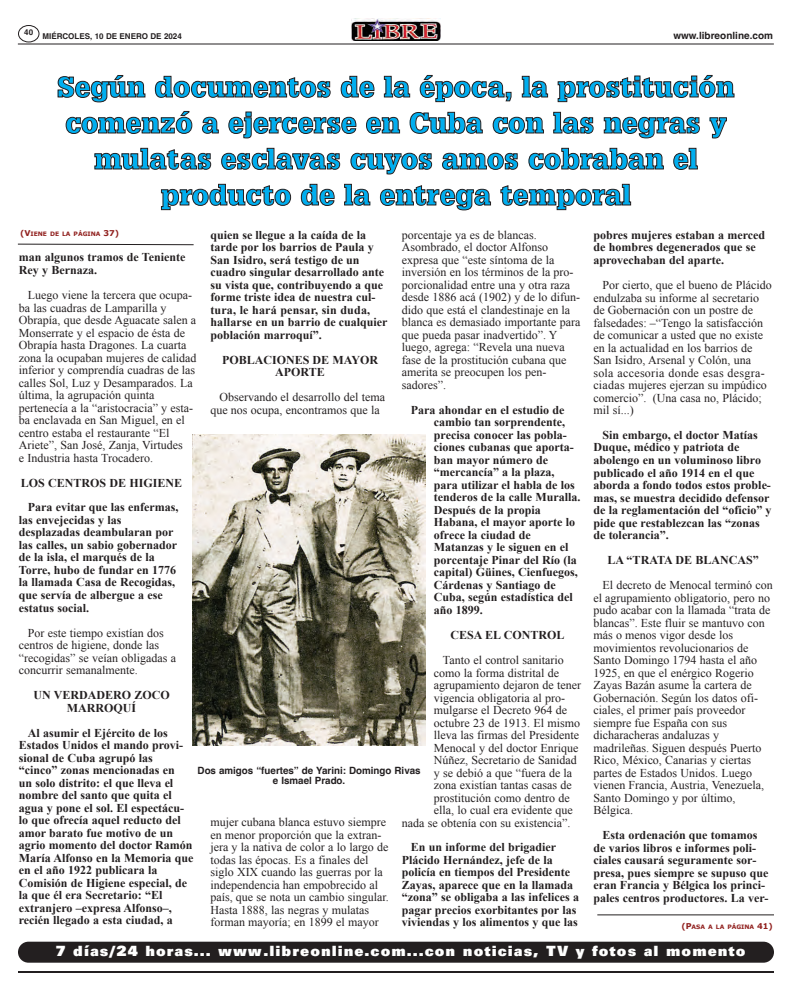
<style>
.page{position:relative;width:792px;height:990px;background:#fff}
.page>*{position:absolute;margin:0;border:0;box-sizing:border-box;transform-origin:0 0}
.t1{font:30px/36px "Square Serif Black DTC";color:#00aeef;text-align:center}
.t2{font:15.3px "Univers Ultra Bold DTC";letter-spacing:.065em;color:#fff}
.t3{font:12px/12.5px "Times New Roman";color:#231f20}
.t4{font:700 12px/12.5px "Times New Roman";color:#231f20}
.t5{font:700 10px/10.5px "Helvetica";color:#231f20;text-align:center}
.t6{font:700 8px "Helvetica";color:#231f20}
.t7{font:700 6px "Verdana";color:#91211f}
.s1{font-size:8px}
</style>
<div class="page">
<hr style="left:18px;top:44px;width:756px;height:1px;background:#231f20">
<img style="left:351px;top:18px;width:90px;height:23px">
<svg style="left:18px;top:25px;width:22px;height:17px"></svg>
<hr style="left:18px;top:971px;width:756px;height:2px;background:#231f20">
<div style="left:18px;top:942px;width:756px;height:21px;background:#231f20;border-radius:10px"></div>
<svg style="left:17px;top:243px;width:177px;height:3px"></svg>
<hr style="left:597px;top:914px;width:177px;height:1px;background:#231f20">
<img style="left:192px;top:435px;width:234px;height:310px">
<p class="t6" style="left:24px;top:29px;width:10px">40</p>
<p class="t6" style="left:42px;top:33px;width:141px">MIÉRCOLES, 10 DE ENERO DE 2024</p>
<p class="t5" style="left:673px;top:31px;width:101px">www.libreonline.com</p>
<h1 class="t1" style="left:57px;top:71px;width:679px">Según documentos de la época, la prostitución comenzó a ejercerse en Cuba con las negras y mulatas esclavas cuyos amos cobraban el producto de la entrega temporal</h1>
<p class="t7" style="left:20px;top:229px;width:101px"><span class="s1">(V</span>IENE DE LA PÁGINA <span class="s1">37)</span></p>
<p class="t4" style="left:210px;top:228px;width:179px">quien se llegue a la caída de la tarde por los barrios de Paula y<br>San Isidro, será testigo de un cuadro singular desarrollado ante su vista que, contribuyendo a que forme triste idea de nuestra cul&shy;tura, le hará pensar, sin duda, hallarse en un barrio de cualquier población marroquí”.</p>
<p class="t4" style="left:222px;top:353px;width:158px;text-align:center">POBLACIONES DE MAYOR<br>APORTE</p>
<p class="t3" style="left:210px;top:391px;width:176px;text-indent:9px">Observando el desarrollo del tema que nos ocupa, encontramos que la</p>
<p class="t3" style="left:402px;top:229px;width:180px">porcentaje ya es de blancas.<br>Asombrado, el doctor Alfonso expresa que “este síntoma de la inversión en los términos de la pro&shy;porcionalidad entre una y otra raza desde 1886 acá (1902) y de lo difun&shy;dido que está el clandestinaje en la blanca es demasiado importante para que pueda pasar inadvertido”. Y luego, agrega: “Revela una nueva fase de la prostitución cubana que amerita se preocupen los pen&shy;sadores”.</p>
<p class="t4" style="left:434px;top:403px;width:148px;text-indent:-23px">Para ahondar en el estudio de cambio tan sorprendente, precisa conocer las pobla&shy;ciones cubanas que aporta&shy;ban mayor número de “mercancía” a la plaza, para utilizar el habla de los tenderos de la calle Muralla.<br>Después de la propia<br>Habana, el mayor aporte lo ofrece la ciudad de<br>Matanzas y le siguen en el porcentaje Pinar del Río (la capital) Güines, Cienfuegos,<br>Cárdenas y Santiago de<br>Cuba, según estadística del año 1899.</p>
<p class="t4" style="left:451px;top:629px;width:115px">CESA EL CONTROL</p>
<p class="t3" style="left:443px;top:654px;width:123px">Tanto el control sanitario</p>
<p class="t3" style="left:434px;top:666px;width:127px">como la forma distrital de</p>
<p class="t3" style="left:434px;top:679px;width:149px">agrupamiento dejaron de tener</p>
<p class="t3" style="left:434px;top:691px;width:133px">vigencia obligatoria al pro-</p>
<p class="t3" style="left:434px;top:704px;width:135px">mulgarse el Decreto 964 de</p>
<p class="t3" style="left:434px;top:716px;width:148px">octubre 23 de 1913. El mismo</p>
<p class="t3" style="left:434px;top:729px;width:147px">lleva las firmas del Presidente</p>
<p class="t3" style="left:434px;top:741px;width:146px">Menocal y del doctor Enrique</p>
<p class="t3" style="left:434px;top:754px;width:144px">Núñez, Secretario de Sanidad</p>
<p class="t3" style="left:434px;top:766px;width:140px">y se debió a que “fuera de la</p>
<p class="t3" style="left:434px;top:779px;width:139px">zona existían tantas casas de</p>
<p class="t3" style="left:434px;top:791px;width:137px">prostitución como dentro de</p>
<p class="t3" style="left:434px;top:804px;width:140px">ella, lo cual era evidente que</p>
<p class="t3" style="left:402px;top:816px;width:170px">nada se obtenía con su existencia”.</p>
<p class="t4" style="left:402px;top:841px;width:179px;text-indent:9px">En un informe del brigadier<br>Plácido Hernández, jefe de la policía en tiempos del Presidente<br>Zayas, aparece que en la llamada “zona” se obligaba a las infelices a pagar precios exorbitantes por las viviendas y los alimentos y que las</p>
<p class="t4" style="left:593px;top:229px;width:173px">pobres mujeres estaban a merced de hombres degenerados que se aprovechaban del aparte.</p>
<p class="t3" style="left:593px;top:279px;width:180px;text-indent:9px">Por cierto, que el bueno de Plácido endulzaba su informe al secretario de Gobernación con un postre de falsedades: –“Tengo la satisfacción de comunicar a usted que no existe en la actualidad en los barrios de<br>San Isidro, Arsenal y Colón, una sola accesoria donde esas desgra&shy;ciadas mujeres ejerzan su impúdico comercio”. (Una casa no, Plácido; mil sí...)</p>
<p class="t4" style="left:593px;top:429px;width:180px;text-indent:9px">Sin embargo, el doctor Matías<br>Duque, médico y patriota de abolengo en un voluminoso libro publicado el año 1914 en el que aborda a fondo todos estos proble&shy;mas, se muestra decidido defensor de la reglamentación del “oficio” y pide que restablezcan las “zonas de tolerancia”.</p>
<p class="t4" style="left:607px;top:554px;width:153px">LA “TRATA DE BLANCAS”</p>
<p class="t3" style="left:593px;top:579px;width:181px;text-indent:9px">El decreto de Menocal terminó con el agrupamiento obligatorio, pero no pudo acabar con la llamada “trata de blancas”. Este fluir se mantuvo con más o menos vigor desde los movimientos revolucionarios de<br>Santo Domingo 1794 hasta el año<br>1925, en que el enérgico Rogerio<br>Zayas Bazán asume la cartera de<br>Gobernación. Según los datos ofi&shy;ciales, el primer país proveedor siempre fue España con sus dicharacheras andaluzas y madrileñas. Siguen después Puerto<br>Rico, México, Canarias y ciertas partes de Estados Unidos. Luego vienen Francia, Austria, Venezuela,<br>Santo Domingo y por último,<br>Bélgica.</p>
<p class="t4" style="left:593px;top:829px;width:177px;text-indent:9px">Esta ordenación que tomamos de varios libros e informes poli&shy;ciales causará seguramente sor&shy;presa, pues siempre se supuso que eran Francia y Bélgica los princi&shy;pales centros productores. La ver-</p>
<p class="t4" style="left:19px;top:251px;width:168px">man algunos tramos de Teniente<br>Rey y Bernaza.</p>
<p class="t3" style="left:19px;top:289px;width:179px;text-indent:9px">Luego viene la tercera que ocupa&shy;ba las cuadras de Lamparilla y Obrapía, que desde Aguacate salen a Monserrate y el espacio de ésta de Obrapía hasta Dragones. La cuarta zona la ocupaban mujeres de calidad inferior y comprendía cuadras de las calles Sol, Luz y Desamparados. La última, la agrupación quinta pertenecía a la “aristocracia” y esta&shy;ba enclavada en San Miguel, en el centro estaba el restaurante “El Ariete”, San José, Zanja, Virtudes<br>e Industria hasta Trocadero.</p>
<p class="t4" style="left:21px;top:470px;width:163px;line-height:24.8px;text-align:center">LOS CENTROS DE HIGIENE<br>Para evitar que las enfermas,</p>
<p class="t4" style="left:19px;top:514px;width:160px">las envejecidas y las desplazadas deambularan por las calles, un sabio gobernador de la isla, el marqués de la<br>Torre, hubo de fundar en 1776 la llamada Casa de Recogidas, que servía de albergue a ese estatus social.</p>
<p class="t3" style="left:19px;top:626px;width:159px;text-indent:9px">Por este tiempo existían dos centros de higiene, donde las “recogidas” se veían obligadas a concurrir semanalmente.</p>
<p class="t4" style="left:33px;top:689px;width:138px;text-align:center">UN VERDADERO ZOCO<br>MARROQUÍ</p>
<p class="t4" style="left:19px;top:726px;width:176px;text-indent:9px">Al asumir el Ejército de los<br>Estados Unidos el mando provi&shy;sional de Cuba agrupó las “cinco” zonas mencionadas en<br>un solo distrito: el que lleva el nombre del santo que quita el agua y pone el sol. El espectácu&shy;lo que ofrecía aquel reducto del amor barato fue motivo de un agrio momento del doctor Ramón<br>María Alfonso en la Memoria que en el año 1922 publicara la<br>Comisión de Higiene especial, de la que él era Secretario: “El extranjero –expresa Alfonso–, recién llegado a esta ciudad, a</p>
<p class="t5" style="left:198px;top:766px;width:225px">Dos amigos “fuertes” de Yarini: Domingo Rivas e Ismael Prado.</p>
<p class="t3" style="left:210px;top:816px;width:180px">mujer cubana blanca estuvo siempre en menor proporción que la extran&shy;jera y la nativa de color a lo largo de todas las épocas. Es a finales del siglo XIX cuando las guerras por la independencia han empobrecido al país, que se nota un cambio singular.<br>Hasta 1888, las negras y mulatas forman mayoría; en 1899 el mayor</p>
<p class="t7" style="left:681px;top:923px;width:93px"><span class="s1">(P</span>ASA A LA PÁGINA <span class="s1">41)</span></p>
<p class="t2" style="left:55px;top:946px;width:692px">7 días/24 horas... www.libreonline.com...con noticias, TV y fotos al momento</p>
</div>
